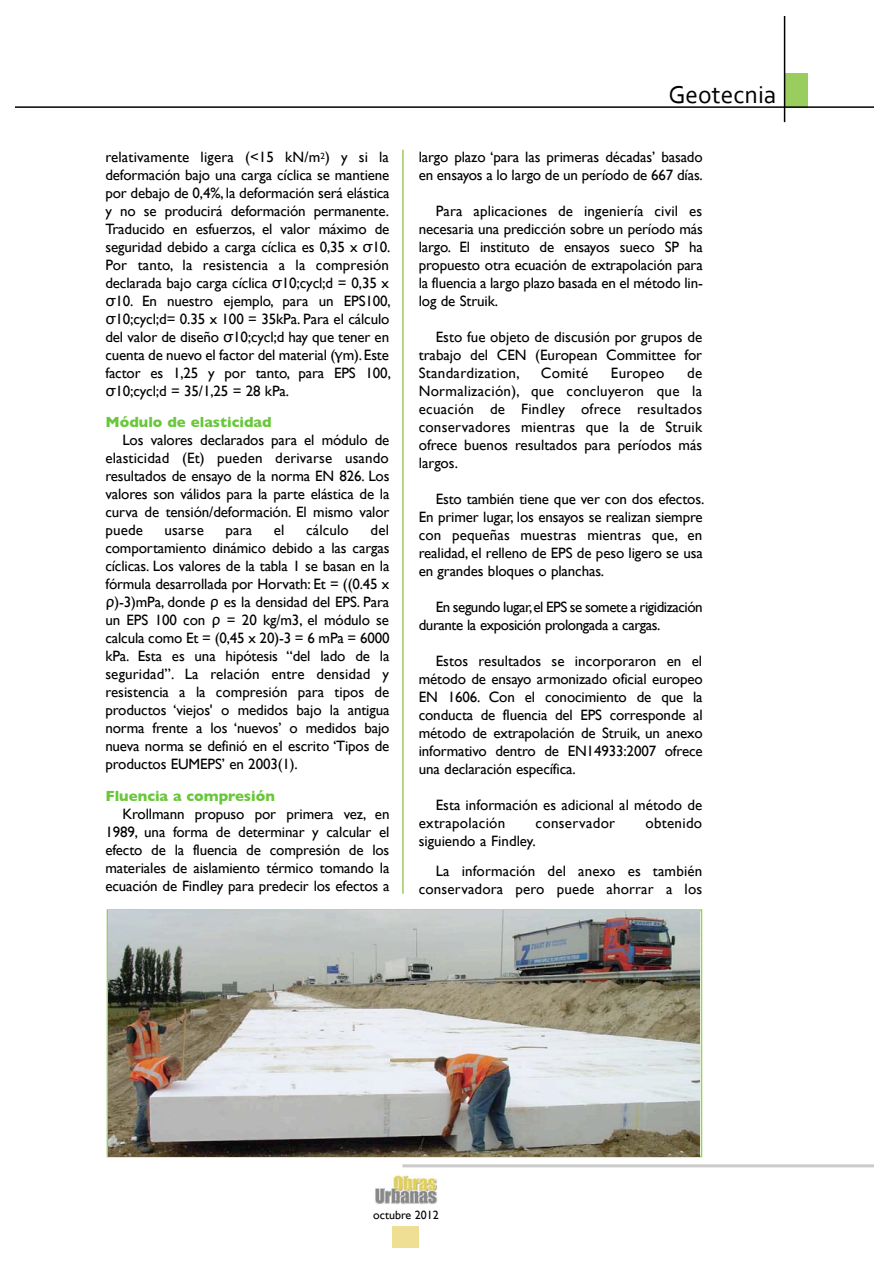
<style>
.page{position:relative;width:893px;height:1263px;background:#fff}
.page>*{position:absolute;margin:0;border:0;box-sizing:border-box;transform-origin:0 0}
.t1{font:25.5px "Corbel";color:#000}
.t2{font:15px/18px "Gill Sans";letter-spacing:-.01em;color:#000;text-align:justify}
.t3{font:15px/30px "Gill Sans";letter-spacing:.01em;color:#000}
.t4{font:15px/18px "Gill Sans";letter-spacing:-.03em;color:#000}
.t5{font:700 15px "Gill Sans";color:#68c73a}
.t6{font:15px "Gill Sans";letter-spacing:.02em;color:#000}
.t7{font:12px "Gill Sans";color:#000}
.s1{font-family:"Lucida Grande"}
</style>
<div class="page">
<div style="left:785px;top:73px;width:22px;height:34px;background:#99cd5d"></div>
<hr style="left:15px;top:106px;width:858px;height:2px;background:#000">
<svg style="left:402px;top:149px;width:2px;height:745px"></svg>
<div style="left:392px;top:1227px;width:26px;height:21px;background:#eedf94"></div>
<img style="left:375px;top:1174px;width:63px;height:31px">
<hr style="left:783px;top:16px;width:2px;height:106px;background:#000">
<hr style="left:402px;top:1164px;width:471px;height:3px;background:#cacaca">
<img style="left:108px;top:910px;width:591px;height:246px">
<p class="t2" style="left:105px;top:147px;width:287px;text-align:left">relativamente ligera (&lt;15 kN/m<sup>2</sup>) y si la deformación bajo una carga cíclica se mantiene por debajo de 0,4%, la deformación será elástica y no se producirá deformación permanente.<br>Traducido en esfuerzos, el valor máximo de seguridad debido a carga cíclica es 0,35 x <span class="s1">σ</span>10.<br>Por tanto, la resistencia a la compresión declarada bajo carga cíclica <span class="s1">σ</span>10;cycl;d = 0,35 x <span class="s1">σ</span>10. En nuestro ejemplo, para un EPS100, <span class="s1">σ</span>10;cycl;d= 0.35 x 100 = 35kPa. Para el cálculo del valor de diseño <span class="s1">σ</span>10;cycl;d hay que tener en cuenta de nuevo el factor del material (<span class="s1">γ</span>m). Este factor es 1,25 y por tanto, para EPS 100, <span class="s1">σ</span>10;cycl;d = 35/1,25 = 28 kPa.</p>
<p class="t5" style="left:105px;top:413px;width:168px">Módulo de elasticidad</p>
<p class="t2" style="left:105px;top:431px;width:285px;text-indent:17px">Los valores declarados para el módulo de elasticidad (Et) pueden derivarse usando resultados de ensayo de la norma EN 826. Los valores son válidos para la parte elástica de la curva de tensión/deformación. El mismo valor puede</p>
<p class="t2" style="left:165px;top:521px;width:41px">usarse</p>
<p class="t2" style="left:225px;top:521px;width:28px">para</p>
<p class="t2" style="left:274px;top:521px;width:12px">el</p>
<p class="t3" style="left:306px;top:515px;width:44px">cálculo</p>
<p class="t2" style="left:105px;top:521px;width:286px;text-indent:265px">del comportamiento dinámico debido a las cargas cíclicas. Los valores de la tabla 1 se basan en la fórmula desarrollada por Horvath: Et = ((0.45 x <span class="s1">ρ</span>)-3)mPa, donde <span class="s1">ρ</span> es la densidad del EPS. Para un EPS 100 con <span class="s1">ρ</span> = 20 kg/m3, el módulo se calcula como Et = (0,45 x 20)-3 = 6 mPa = 6000 kPa. Esta es una hipótesis “del lado de la seguridad”. La relación entre densidad y resistencia a la compresión para tipos de productos ‘viejos' o medidos bajo la antigua norma frente a los ‘nuevos’ o medidos bajo nueva norma se definió en el escrito ‘Tipos de productos EUMEPS’ en 2003(1).</p>
<p class="t5" style="left:105px;top:787px;width:171px">Fluencia a compresión</p>
<p class="t2" style="left:105px;top:805px;width:286px;text-indent:17px">Krollmann propuso por primera vez, en 1989, una forma de determinar y calcular el efecto de la fluencia de compresión de los materiales de aislamiento térmico tomando la ecuación de Findley para predecir los efectos a</p>
<h1 class="t1" style="left:668px;top:78px;width:109px">Geotecnia</h1>
<p class="t2" style="left:418px;top:147px;width:286px">largo plazo ‘para las primeras décadas’ basado en ensayos a lo largo de un período de 667 días.</p>
<p class="t2" style="left:418px;top:201px;width:286px;text-indent:17px">Para aplicaciones de ingeniería civil es necesaria una predicción sobre un período más largo. El instituto de ensayos sueco SP ha propuesto otra ecuación de extrapolación para la fluencia a largo plazo basada en el método lin&shy;log de Struik.</p>
<p class="t2" style="left:418px;top:327px;width:285px;text-indent:17px">Esto fue objeto de discusión por grupos de trabajo del CEN (European Committee for Standardization,</p>
<p class="t2" style="left:541px;top:363px;width:49px">Comité</p>
<p class="t6" style="left:611px;top:364px;width:55px">Europeo</p>
<p class="t2" style="left:418px;top:363px;width:285px;text-indent:268px">de Normalización), que concluyeron que la ecuación de Findley ofrece resultados conservadores mientras que la de Struik ofrece buenos resultados para períodos más largos.</p>
<p class="t2" style="left:418px;top:489px;width:287px;text-align:left;text-indent:17px">Esto también tiene que ver con dos efectos.<br>En primer lugar, los ensayos se realizan siempre con pequeñas muestras mientras que, en realidad, el relleno de EPS de peso ligero se usa en grandes bloques o planchas.</p>
<p class="t4" style="left:418px;top:597px;width:285px;text-indent:17px">En segundo lugar, el EPS se somete a rigidización durante la exposición prolongada a cargas.</p>
<p class="t2" style="left:418px;top:651px;width:285px;text-indent:17px">Estos resultados se incorporaron en el método de ensayo armonizado oficial europeo EN 1606. Con el conocimiento de que la conducta de fluencia del EPS corresponde al método de extrapolación de Struik, un anexo informativo dentro de EN14933:2007 ofrece una declaración específica.</p>
<p class="t2" style="left:418px;top:795px;width:285px;text-indent:17px">Esta información es adicional al método de extrapolación</p>
<p class="t6" style="left:535px;top:814px;width:81px">conservador</p>
<p class="t6" style="left:645px;top:814px;width:58px">obtenido</p>
<p class="t3" style="left:435px;top:825px;width:268px;text-indent:-17px">siguiendo a Findley.<br>La información del anexo es también</p>
<p class="t3" style="left:418px;top:873px;width:285px">conservadora pero puede ahorrar a los</p>
<p class="t7" style="left:373px;top:1208px;width:67px">octubre 2012</p>
</div>
